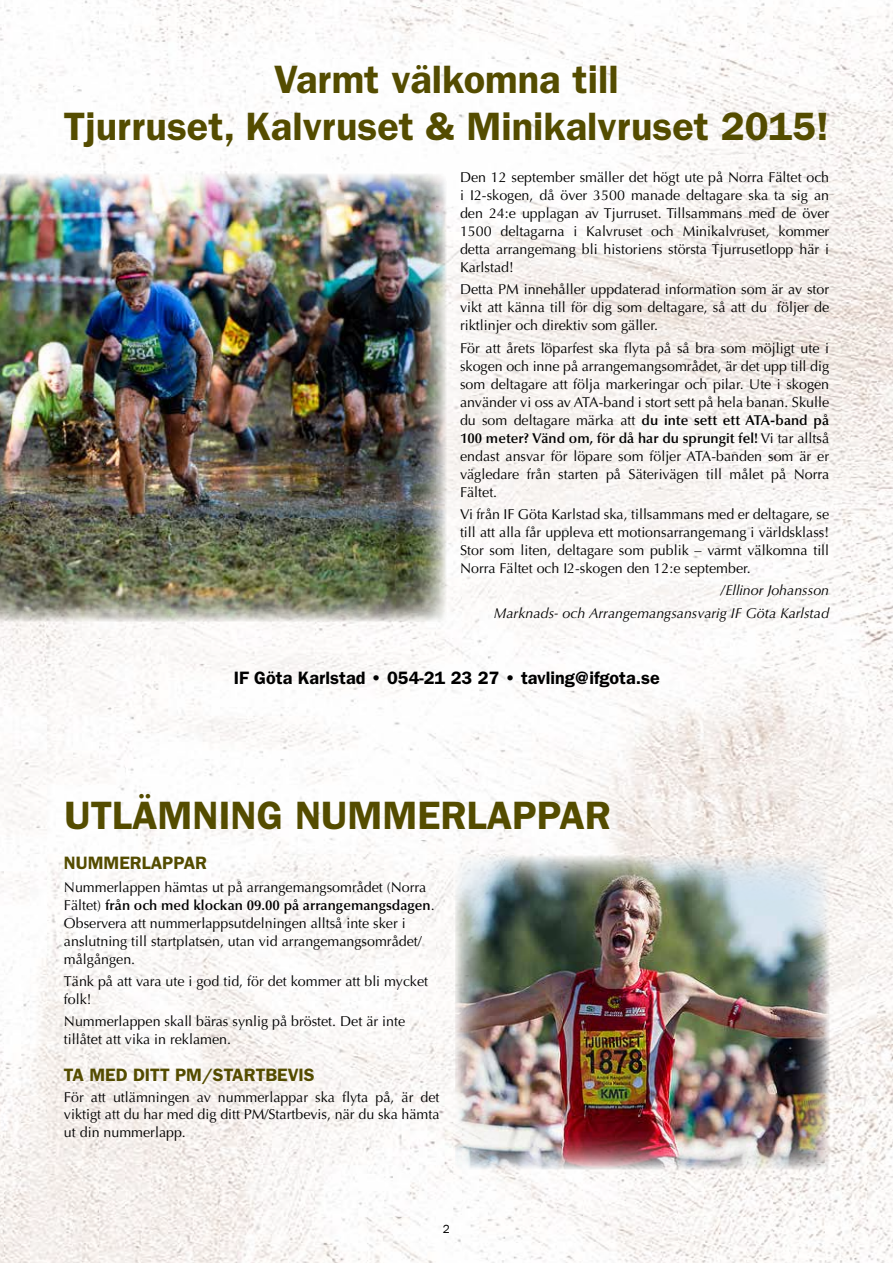
<style>
.page{position:relative;width:893px;height:1263px;background:#fff}
.page>*{position:absolute;margin:0;border:0;box-sizing:border-box;transform-origin:0 0}
.t1{font:600 39.75px/47.7px "Franklin Gothic";color:#544c00;text-align:center}
.t2{font:600 18px "Franklin Gothic";color:#000}
.t3{font:600 18px "Franklin Gothic";color:#544c00}
.t4{font:14.25px/18px "Optima";color:#000;text-align:justify}
.t5{font:italic 14.25px/22.2px "Optima";color:#000;text-align:right}
.t6{font:12px "Franklin Gothic";color:#000}
.s1{font-weight:600}
</style>
<div class="page">
<img style="left:0;top:0;width:893px;height:1263px">
<img style="left:455px;top:856px;width:374px;height:313px">
<img style="left:0;top:174px;width:446px;height:448px">
<h1 class="t1" style="left:64px;top:55px;width:766px">Varmt välkomna till<br>Tjurruset, Kalvruset &amp; Minikalvruset 2015!</h1>
<p class="t4" style="left:460px;top:169px;width:371px">Den 12 september smäller det högt ute på Norra Fältet och i I2-skogen, då över 3500 manade deltagare ska ta sig an den 24:e upplagan av Tjurruset. Tillsammans med de över 1500 deltagarna i Kalvruset och Minikalvruset, kommer detta arrangemang bli historiens största Tjurrusetlopp här i Karlstad!</p>
<p class="t4" style="left:460px;top:281px;width:371px">Detta PM innehåller uppdaterad information som är av stor vikt att känna till för dig som deltagare, så att du följer de riktlinjer och direktiv som gäller.</p>
<p class="t4" style="left:460px;top:339px;width:371px">För att årets löparfest ska flyta på så bra som möjligt ute i skogen och inne på arrangemangsområdet, är det upp till dig som deltagare att följa markeringar och pilar. Ute i skogen använder vi oss av ATA-band i stort sett på hela banan. Skulle du som deltagare märka att <span class="s1">du inte sett ett ATA-band på 100 meter? Vänd om, för då har du sprungit fel!</span> Vi tar alltså endast ansvar för löpare som följer ATA-banden som är er vägledare från starten på Säterivägen till målet på Norra Fältet.</p>
<p class="t4" style="left:460px;top:505px;width:371px">Vi från IF Göta Karlstad ska, tillsammans med er deltagare, se till att alla får uppleva ett motionsarrangemang i världsklass!<br>Stor som liten, deltagare som publik – varmt välkomna till Norra Fältet och I2-skogen den 12:e september.</p>
<p class="t5" style="left:494px;top:579px;width:337px">/Ellinor Johansson<br>Marknads- och Arrangemangsansvarig IF Göta Karlstad</p>
<p class="t2" style="left:234px;top:667px;width:428px">IF Göta Karlstad • 054-21 23 27 • tavling@ifgota.se</p>
<h1 class="t1" style="left:64px;top:791px;width:377px">UTLÄMNING NUMMERLA</h1>
<h1 class="t1" style="left:512px;top:791px;width:74px">PPAR</h1>
<p class="t3" style="left:64px;top:852px;width:27px">Numm</p>
<p class="t3" style="left:119px;top:852px;width:89px">erlappar</p>
<p class="t4" style="left:64px;top:878px;width:372px;text-align:left">Nummerlappen hämtas ut på arrangemangsområdet (Norra Fältet) <span class="s1">från och med klockan 09.00 på arrangemangsdagen</span>.<br>Observera att nummerlappsutdelningen alltså inte sker i anslutning till startplatsen, utan vid arrangemangsområdet/ målgången.</p>
<p class="t4" style="left:64px;top:972px;width:366px">Tänk på att vara ute i god tid, för det kommer att bli mycket folk!</p>
<p class="t4" style="left:64px;top:1012px;width:343px">Nummerlappen skall bäras synlig på bröstet. Det är inte tillåtet att vika in reklamen.</p>
<p class="t3" style="left:64px;top:1064px;width:252px">Ta med Ditt PM/Startbevis</p>
<p class="t4" style="left:64px;top:1089px;width:377px;line-height:17.5px">För att utlämningen av nummerlappar ska flyta på, är det viktigt att du har med dig ditt PM/Startbevis, när du ska hämta ut din nummerlapp.</p>
<p class="t6" style="left:443px;top:1222px;width:9px">2</p>
</div>
